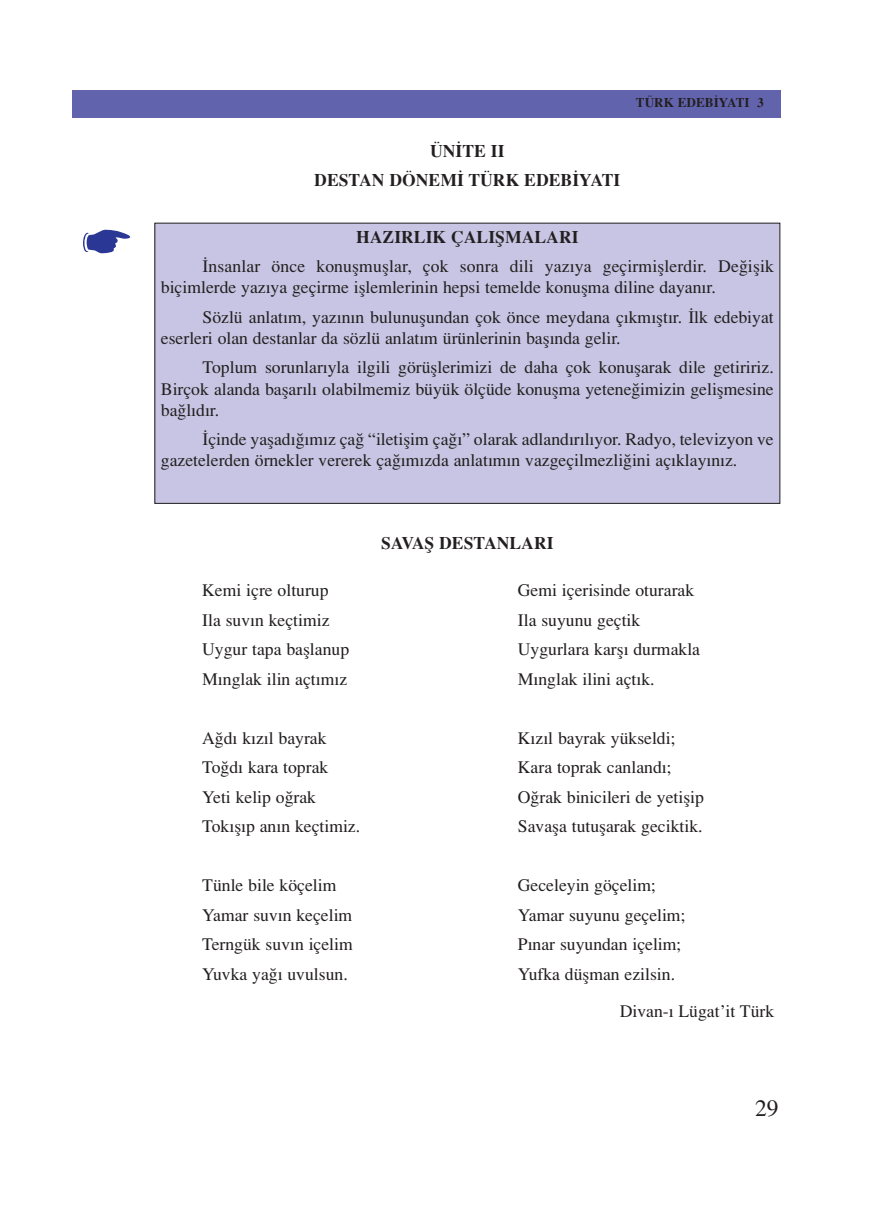
<style>
.page{position:relative;width:872px;height:1212px;background:#fff}
.page>*{position:absolute;margin:0;border:0;box-sizing:border-box;transform-origin:0 0}
.t1{font:23.55px "Times Turk";color:#231f20}
.t2{font:17.7px/29.5px "Times Turk";color:#231f20}
.t3{font:17.7px/29.5px "Times Turk B";color:#231f20;text-align:center}
.t4{font:13.2px "Times Turk B";color:#231f20}
</style>
<div class="page">
<div style="left:72px;top:90px;width:708px;height:28px;background:#6263ad"></div>
<div style="left:155px;top:223px;width:624px;height:280px;background:#c7c5e3"></div>
<div style="left:155px;top:223px;width:625px;height:281px;border:1px solid #231f20"></div>
<p class="t3" style="left:314px;top:139px;width:307px">ÜN‹TE II<br>DESTAN DÖNEM‹ TÜRK EDEB‹YATI</p>
<p class="t4" style="left:635px;top:99px;width:129px">TÜRK EDEB‹YATI 3</p>
<p class="t3" style="left:356px;top:225px;width:224px">HAZIRLIK ÇALIfiMALARI</p>
<p class="t2" style="left:161px;top:257px;width:614px;line-height:21.1px;text-indent:42px">‹nsanlar önce konuflmufllar, çok sonra dili yaz›ya geçirmifllerdir. De¤iflik biçimlerde yaz›ya geçirme ifllemlerinin hepsi temelde konuflma diline dayan›r.</p>
<p class="t2" style="left:161px;top:308px;width:614px;line-height:21.1px;text-indent:42px">Sözlü anlat›m, yaz›n›n bulunuflundan çok önce meydana ç›km›flt›r. ‹lk edebiyat eserleri olan destanlar da sözlü anlat›m ürünlerinin bafl›nda gelir.</p>
<p class="t2" style="left:161px;top:359px;width:614px;line-height:21.1px;text-align:justify;text-indent:42px">Toplum sorunlar›yla ilgili görüfllerimizi de daha çok konuflarak dile getiririz.<br>Birçok alanda baflar›l› olabilmemiz büyük ölçüde konuflma yetene¤imizin geliflmesine ba¤l›d›r.</p>
<p class="t2" style="left:161px;top:430px;width:614px;line-height:21.1px;text-indent:42px">‹çinde yaflad›¤›m›z ça¤ “iletiflim ça¤›” olarak adland›r›l›yor. Radyo, televizyon ve gazetelerden örnekler vererek ça¤›m›zda anlat›m›n vazgeçilmezli¤ini aç›klay›n›z.</p>
<p class="t2" style="left:202px;top:577px;width:148px">Kemi içre olturup<br>Ila suv›n keçtimiz<br>Uygur tapa bafllanup<br>M›nglak ilin açt›m›z</p>
<p class="t2" style="left:202px;top:725px;width:159px">A¤d› k›z›l bayrak<br>To¤d› kara toprak<br>Yeti kelip o¤rak<br>Tok›fl›p an›n keçtimiz.</p>
<p class="t2" style="left:202px;top:872px;width:152px">Tünle bile köçelim<br>Yamar suv›n keçelim<br>Terngük suv›n içelim<br>Yuvka ya¤› uvulsun.</p>
<p class="t3" style="left:381px;top:531px;width:174px">SAVAfi DESTANLARI</p>
<p class="t2" style="left:518px;top:577px;width:184px">Gemi içerisinde oturarak<br>Ila suyunu geçtik<br>Uygurlara karfl› durmakla<br>M›nglak ilini açt›k.</p>
<p class="t2" style="left:518px;top:725px;width:187px">K›z›l bayrak yükseldi;<br>Kara toprak canland›;<br>O¤rak binicileri de yetiflip<br>Savafla tutuflarak geciktik.</p>
<p class="t2" style="left:518px;top:872px;width:169px">Geceleyin göçelim;<br>Yamar suyunu geçelim;<br>P›nar suyundan içelim;<br>Yufka düflman ezilsin.</p>
<p class="t2" style="left:619px;top:998px;width:156px">Divan-› Lügat’it Türk</p>
<h1 class="t1" style="left:755px;top:1099px;width:25px">29</h1>
</div>
